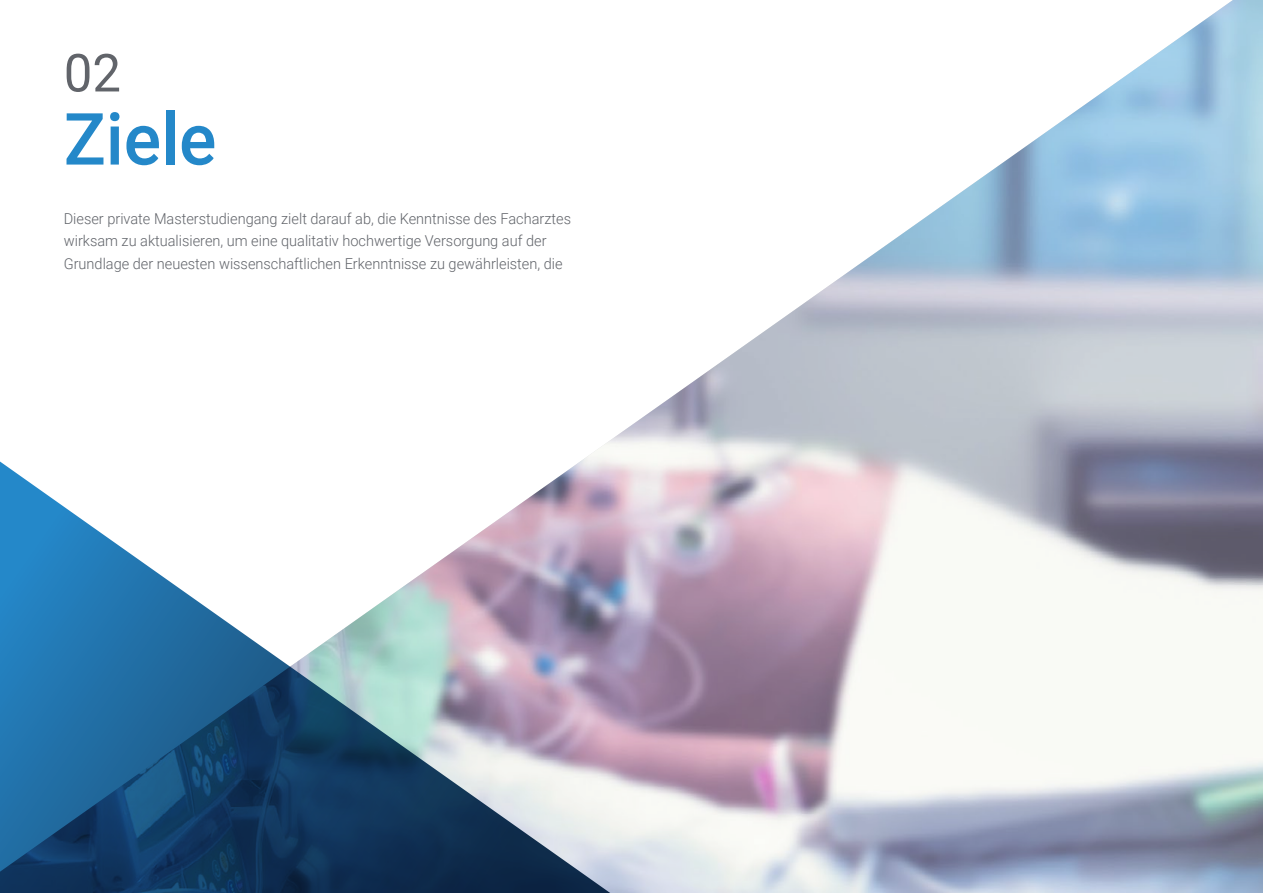
<style>
.page{position:relative;width:1263px;height:893px;background:#fff}
.page>*{position:absolute;margin:0;border:0;box-sizing:border-box;transform-origin:0 0}
.t1{font:500 72px "Roboto";color:#2488c9}
.t2{font:52.5px "Roboto";color:#61646a}
.t3{font:300 15px/22.5px "Roboto";color:#61646a}
</style>
<div class="page">
<img style="left:603px;top:0;width:660px;height:893px">
<svg style="left:0;top:446px;width:640px;height:447px"></svg>
<h2 class="t2" style="left:64px;top:36px;width:59px">02</h2>
<h1 class="t1" style="left:64px;top:89px;width:154px">Ziele</h1>
<p class="t3" style="left:64px;top:207px;width:509px">Dieser private Masterstudiengang zielt darauf ab, die Kenntnisse des Facharztes wirksam zu aktualisieren, um eine qualitativ hochwertige Versorgung auf der<br>Grundlage der neuesten wissenschaftlichen Erkenntnisse zu gewährleisten, die</p>
</div>
